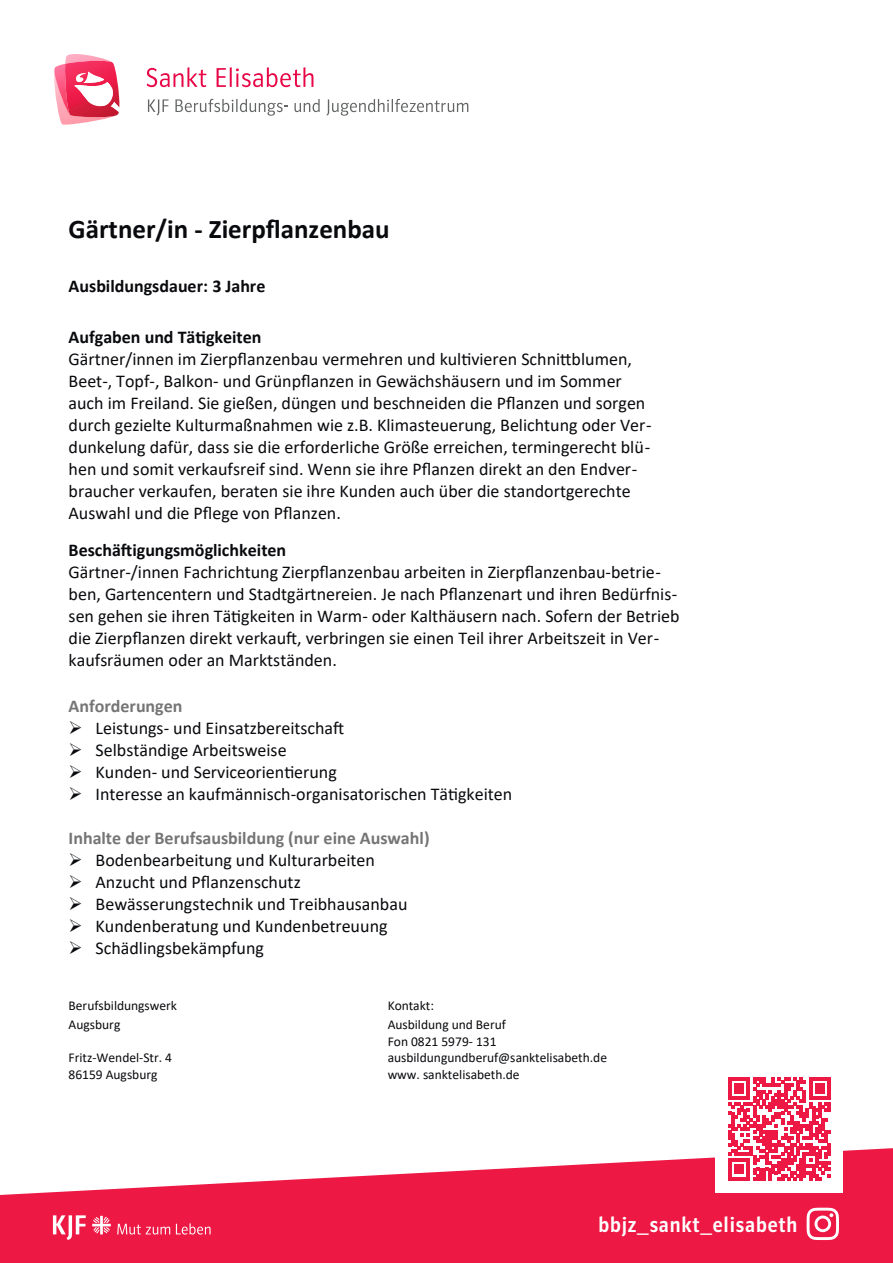
<style>
.page{position:relative;width:893px;height:1263px;background:#fff}
.page>*{position:absolute;margin:0;border:0;box-sizing:border-box;transform-origin:0 0}
.t1{font:700 27px "Calibri";color:#090a0d}
.t2{font:22.5px "Polo Condensed Krftg";letter-spacing:.035em;color:#fff}
.t3{font:18px/22px "Calibri";color:#090a0d}
.t4{font:700 18px "Calibri";color:#090a0d}
.t5{font:700 18px "Calibri";color:#757575}
.t6{font:13.5px/16.5px "Calibri";color:#090a0d}
</style>
<div class="page">
<svg style="left:0;top:1148px;width:893px;height:115px;fill:#ed1844"></svg>
<svg style="left:148px;top:99px;width:21px;height:16px"></svg>
<svg style="left:175px;top:99px;width:113px;height:17px"></svg>
<svg style="left:294px;top:99px;width:26px;height:13px"></svg>
<svg style="left:326px;top:99px;width:142px;height:17px"></svg>
<svg style="left:147px;top:67px;width:59px;height:20px"></svg>
<svg style="left:217px;top:68px;width:9px;height:19px"></svg>
<hr style="left:230px;top:67px;width:2px;height:20px;background:#e80646">
<svg style="left:236px;top:67px;width:77px;height:20px"></svg>
<svg style="left:54px;top:54px;width:66px;height:71px"></svg>
<div style="left:716px;top:1065px;width:127px;height:128px;background:#fff"></div>
<svg style="left:728px;top:1078px;width:103px;height:102px"></svg>
<svg style="left:807px;top:1208px;width:32px;height:32px"></svg>
<svg style="left:117px;top:1224px;width:53px;height:10px"></svg>
<svg style="left:176px;top:1223px;width:35px;height:11px"></svg>
<svg style="left:92px;top:1216px;width:19px;height:18px"></svg>
<svg style="left:53px;top:1215px;width:33px;height:25px"></svg>
<h1 class="t1" style="left:69px;top:219px;width:322px">Gärtner/in - Zierpflanzenbau</h1>
<p class="t4" style="left:69px;top:279px;width:198px">Ausbildungsdauer: 3 Jahre</p>
<p class="t4" style="left:69px;top:330px;width:194px">Aufgaben und Tätigkeiten</p>
<p class="t3" style="left:69px;top:349px;width:584px">Gärtner/innen im Zierpflanzenbau vermehren und kultivieren Schnittblumen, Beet-, Topf-, Balkon- und Grünpflanzen in Gewächshäusern und im Sommer auch im Freiland. Sie gießen, düngen und beschneiden die Pflanzen und sorgen durch gezielte Kulturmaßnahmen wie z.B. Klimasteuerung, Belichtung oder Ver&shy;dunkelung dafür, dass sie die erforderliche Größe erreichen, termingerecht blü&shy;hen und somit verkaufsreif sind. Wenn sie ihre Pflanzen direkt an den Endver&shy;braucher verkaufen, beraten sie ihre Kunden auch über die standortgerechte Auswahl und die Pflege von Pflanzen.</p>
<p class="t4" style="left:69px;top:543px;width:219px">Beschäftigungsmöglichkeiten</p>
<p class="t3" style="left:69px;top:562px;width:612px">Gärtner-/innen Fachrichtung Zierpflanzenbau arbeiten in Zierpflanzenbau-betrie&shy;ben, Gartencentern und Stadtgärtnereien. Je nach Pflanzenart und ihren Bedürfnis&shy;sen gehen sie ihren Tätigkeiten in Warm- oder Kalthäusern nach. Sofern der Betrieb die Zierpflanzen direkt verkauft, verbringen sie einen Teil ihrer Arbeitszeit in Ver&shy;kaufsräumen oder an Marktständen.</p>
<p class="t5" style="left:69px;top:699px;width:115px">Anforderungen</p>
<p class="t3" style="left:69px;top:718px;width:277px">➢ Leistungs- und Einsatzbereitschaft</p>
<p class="t3" style="left:69px;top:740px;width:220px">➢ Selbständige Arbeitsweise</p>
<p class="t3" style="left:69px;top:762px;width:270px">➢ Kunden- und Serviceorientierung</p>
<p class="t3" style="left:69px;top:784px;width:445px">➢ Interesse an kaufmännisch-organisatorischen Tätigkeiten</p>
<p class="t5" style="left:69px;top:831px;width:362px">Inhalte der Berufsausbildung (nur eine Auswahl)</p>
<p class="t3" style="left:69px;top:850px;width:308px">➢ Bodenbearbeitung und Kulturarbeiten</p>
<p class="t3" style="left:69px;top:872px;width:234px">➢ Anzucht und Pflanzenschutz</p>
<p class="t3" style="left:69px;top:894px;width:340px">➢ Bewässerungstechnik und Treibhausanbau</p>
<p class="t3" style="left:69px;top:916px;width:320px">➢ Kundenberatung und Kundenbetreuung</p>
<p class="t3" style="left:69px;top:938px;width:197px">➢ Schädlingsbekämpfung</p>
<p class="t6" style="left:69px;top:998px;width:110px">Berufsbildungswerk</p>
<p class="t6" style="left:388px;top:998px;width:48px">Kontakt:</p>
<p class="t6" style="left:69px;top:1018px;width:53px">Augsburg</p>
<p class="t6" style="left:388px;top:1018px;width:120px">Ausbildung und Beruf</p>
<p class="t6" style="left:69px;top:1051px;width:105px">Fritz-Wendel-Str. 4</p>
<p class="t6" style="left:388px;top:1034px;width:221px">Fon 0821 5979- 131 ausbildungundberuf@sanktelisabeth.de</p>
<p class="t6" style="left:69px;top:1067px;width:90px">86159 Augsburg</p>
<p class="t6" style="left:388px;top:1067px;width:134px">www. sanktelisabeth.de</p>
<p class="t2" style="left:598px;top:1213px;width:200px">bbjz_sankt_elisabeth</p>
</div>
